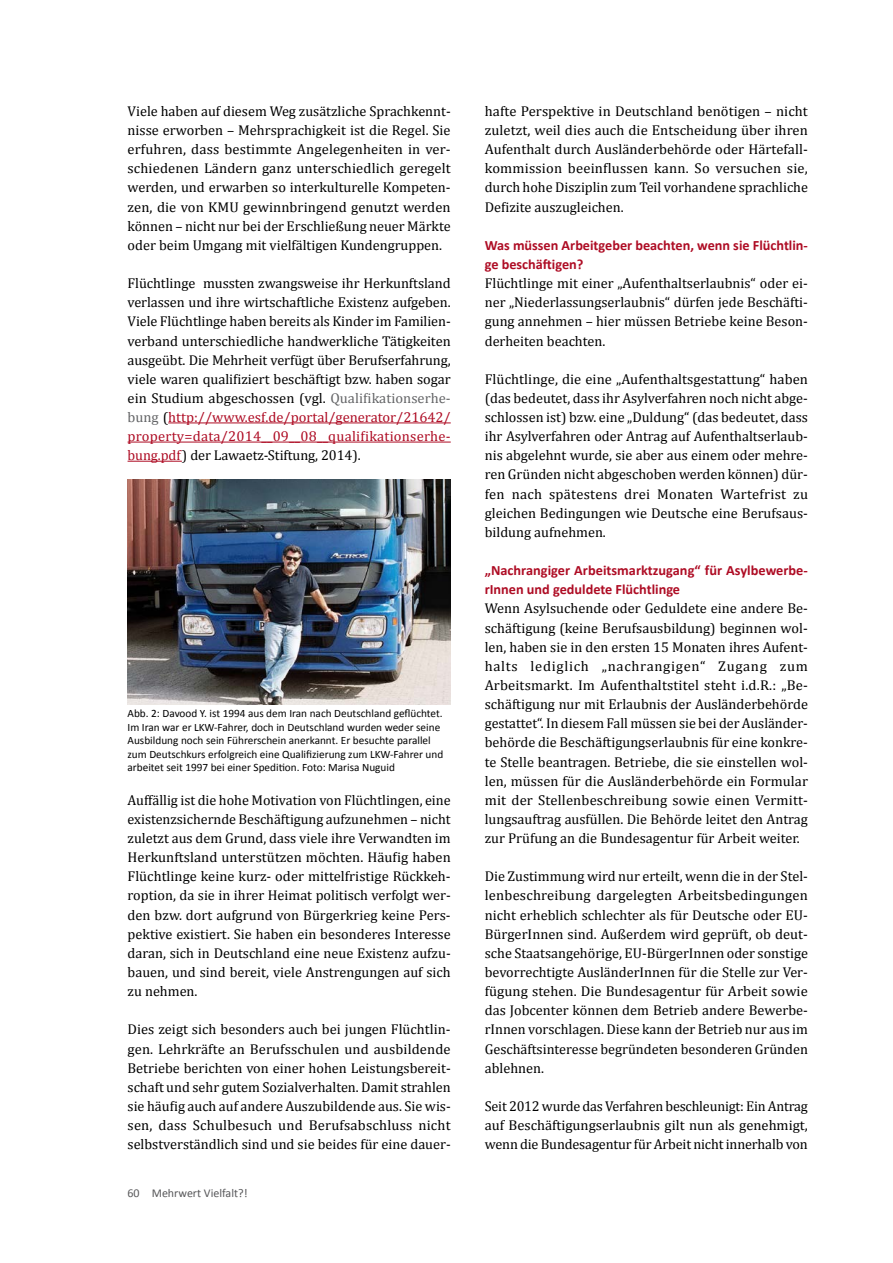
<style>
.page{position:relative;width:893px;height:1263px;background:#fff}
.page>*{position:absolute;margin:0;border:0;box-sizing:border-box;transform-origin:0 0}
.t1{font:14.25px/19.2px "Cambria";color:#000;text-align:justify}
.t2{font:700 14.25px/19.2px "Calibri";color:#ae0c24}
.t3{font:12px "Calibri";color:#58585a}
.t4{font:11.25px/13.5px "Calibri";color:#000}
.s1{color:#646567}
.s2{color:#ae0c24}
</style>
<div class="page">
<hr style="left:168px;top:422px;width:283px;height:1px;background:#ae0c24">
<hr style="left:128px;top:442px;width:323px;height:1px;background:#ae0c24">
<hr style="left:128px;top:461px;width:54px;height:1px;background:#ae0c24">
<img style="left:128px;top:479px;width:323px;height:225px">
<p class="t1" style="left:128px;top:101px;width:325px">Viele haben auf diesem Weg zusätzliche Sprachkennt&shy;nisse erworben – Mehrsprachigkeit ist die Regel. Sie erfuhren, dass bestimmte Angelegenheiten in ver&shy;schiedenen Ländern ganz unterschiedlich geregelt werden, und erwarben so interkulturelle Kompeten&shy;zen, die von KMU gewinnbringend genutzt werden können – nicht nur bei der Erschließung neuer Märkte oder beim Umgang mit vielfältigen Kundengruppen.</p>
<p class="t1" style="left:128px;top:274px;width:325px">Flüchtlinge mussten zwangsweise ihr Herkunftsland verlassen und ihre wirtschaftliche Existenz aufgeben.<br>Viele Flüchtlinge haben bereits als Kinder im Familien&shy;verband unterschiedliche handwerkliche Tätigkeiten ausgeübt. Die Mehrheit verfügt über Berufserfahrung, viele waren qualifiziert beschäftigt bzw. haben sogar ein Studium abgeschossen (vgl. <span class="s1">Qualifikationserhe&shy;bung</span> (<span class="s2">http://www.esf.de/portal/generator/21642/ property=data/2014__09__08__qualifikationserhe&shy;bung.pdf</span>) der Lawaetz-Stiftung, 2014).</p>
<p class="t4" style="left:128px;top:706px;width:317px">Abb. 2: Davood Y. ist 1994 aus dem Iran nach Deutschland geflüchtet.<br>Im Iran war er LKW-Fahrer, doch in Deutschland wurden weder seine Ausbildung noch sein Führerschein anerkannt. Er besuchte parallel zum Deutschkurs erfolgreich eine Qualifizierung zum LKW-Fahrer und arbeitet seit 1997 bei einer Spedition. Foto: Marisa Nuguid</p>
<p class="t1" style="left:128px;top:790px;width:325px">Auffällig ist die hohe Motivation von Flüchtlingen, eine existenzsichernde Beschäftigung aufzunehmen – nicht zuletzt aus dem Grund, dass viele ihre Verwandten im Herkunftsland unterstützen möchten. Häufig haben Flüchtlinge keine kurz- oder mittelfristige Rückkeh&shy;roption, da sie in ihrer Heimat politisch verfolgt wer&shy;den bzw. dort aufgrund von Bürgerkrieg keine Pers&shy;pektive existiert. Sie haben ein besonderes Interesse daran, sich in Deutschland eine neue Existenz aufzu&shy;bauen, und sind bereit, viele Anstrengungen auf sich zu nehmen.</p>
<p class="t1" style="left:128px;top:1020px;width:325px">Dies zeigt sich besonders auch bei jungen Flüchtlin&shy;gen. Lehrkräfte an Berufsschulen und ausbildende Betriebe berichten von einer hohen Leistungsbereit&shy;schaft und sehr gutem Sozialverhalten. Damit strahlen sie häufig auch auf andere Auszubildende aus. Sie wis&shy;sen, dass Schulbesuch und Berufsabschluss nicht selbstverständlich sind und sie beides für eine dauer-</p>
<p class="t3" style="left:128px;top:1185px;width:122px">60 Mehrwert Vielfalt?!</p>
<p class="t1" style="left:485px;top:101px;width:325px">hafte Perspektive in Deutschland benötigen – nicht zuletzt, weil dies auch die Entscheidung über ihren Aufenthalt durch Ausländerbehörde oder Härtefall&shy;kommission beeinflussen kann. So versuchen sie, durch hohe Disziplin zum Teil vorhandene sprachliche Defizite auszugleichen.</p>
<p class="t2" style="left:485px;top:235px;width:325px">Was müssen Arbeitgeber beachten, wenn sie Flüchtlin&shy;ge beschäftigen?</p>
<p class="t1" style="left:485px;top:274px;width:325px">Flüchtlinge mit einer „Aufenthaltserlaubnis“ oder ei&shy;ner „Niederlassungserlaubnis“ dürfen jede Beschäfti&shy;gung annehmen – hier müssen Betriebe keine Beson&shy;derheiten beachten.</p>
<p class="t1" style="left:485px;top:369px;width:325px">Flüchtlinge, die eine „Aufenthaltsgestattung“ haben (das bedeutet, dass ihr Asylverfahren noch nicht abge&shy;schlossen ist) bzw. eine „Duldung“ (das bedeutet, dass ihr Asylverfahren oder Antrag auf Aufenthaltserlaub&shy;nis abgelehnt wurde, sie aber aus einem oder mehre&shy;ren Gründen nicht abgeschoben werden können) dür&shy;fen nach spätestens drei Monaten Wartefrist zu gleichen Bedingungen wie Deutsche eine Berufsaus&shy;bildung aufnehmen.</p>
<p class="t2" style="left:485px;top:560px;width:325px">„Nachrangiger Arbeitsmarktzugang“ für Asylbewerbe&shy;rInnen und geduldete Flüchtlinge</p>
<p class="t1" style="left:485px;top:599px;width:325px">Wenn Asylsuchende oder Geduldete eine andere Be&shy;schäftigung (keine Berufsausbildung) beginnen wol&shy;len, haben sie in den ersten 15 Monaten ihres Aufent&shy;halts lediglich „nachrangigen“ Zugang zum Arbeitsmarkt. Im Aufenthaltstitel steht i.d.R.: „Be&shy;schäftigung nur mit Erlaubnis der Ausländerbehörde gestattet“. In diesem Fall müssen sie bei der Ausländer&shy;behörde die Beschäftigungserlaubnis für eine konkre&shy;te Stelle beantragen. Betriebe, die sie einstellen wol&shy;len, müssen für die Ausländerbehörde ein Formular mit der Stellenbeschreibung sowie einen Vermitt&shy;lungsauftrag ausfüllen. Die Behörde leitet den Antrag zur Prüfung an die Bundesagentur für Arbeit weiter.</p>
<p class="t1" style="left:485px;top:867px;width:325px">Die Zustimmung wird nur erteilt, wenn die in der Stel&shy;lenbeschreibung dargelegten Arbeitsbedingungen nicht erheblich schlechter als für Deutsche oder EU-BürgerInnen sind. Außerdem wird geprüft, ob deut&shy;sche Staatsangehörige, EU-BürgerInnen oder sonstige bevorrechtigte AusländerInnen für die Stelle zur Ver&shy;fügung stehen. Die Bundesagentur für Arbeit sowie das Jobcenter können dem Betrieb andere Bewerbe&shy;rInnen vorschlagen. Diese kann der Betrieb nur aus im Geschäftsinteresse begründeten besonderen Gründen ablehnen.</p>
<p class="t1" style="left:485px;top:1096px;width:325px">Seit 2012 wurde das Verfahren beschleunigt: Ein Antrag auf Beschäftigungserlaubnis gilt nun als genehmigt, wenn die Bundesagentur für Arbeit nicht innerhalb von</p>
</div>
